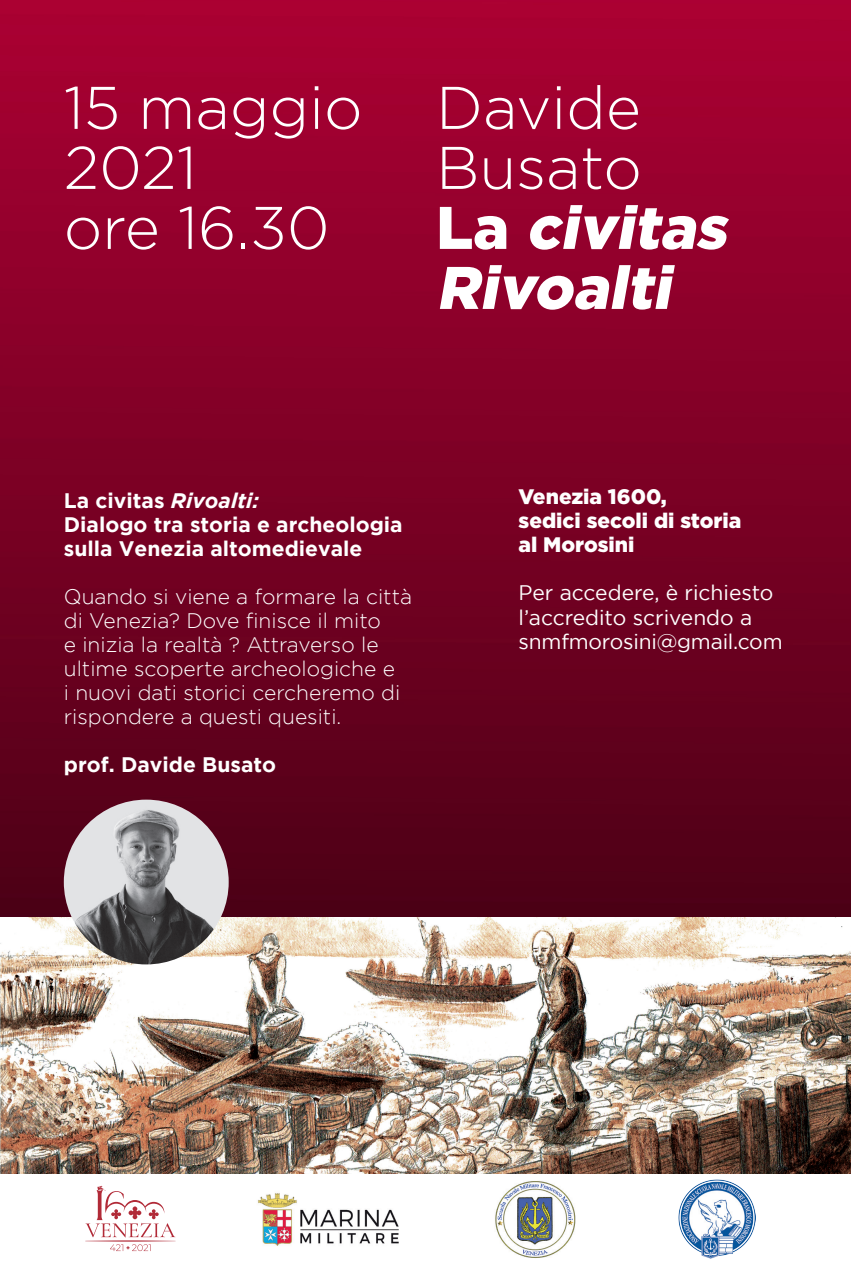
<style>
.page{position:relative;width:851px;height:1276px;background:#fff}
.page>*{position:absolute;margin:0;border:0;box-sizing:border-box;transform-origin:0 0}
.t1{font:300 60px/60px "Gotham";color:#fff}
.t2{font:italic 900 60px/60px "Gotham";color:#fff}
.t3{font:300 21px/24px "Gotham";color:#fff}
.t4{font:700 21px/24px "Gotham";color:#fff}
.t5{font:21px/24px "Gotham";letter-spacing:-.01em;color:#fff}
.t6{font:900 21px "Gotham";color:#fff}
.s1{font-style:normal}
.s2{font-style:italic}
</style>
<div class="page">
<img style="left:0;top:0;width:850px;height:918px">
<img style="left:258px;top:1193px;width:141px;height:53px">
<img style="left:495px;top:1181px;width:81px;height:77px">
<img style="left:678px;top:1180px;width:77px;height:78px">
<img style="left:0;top:918px;width:850px;height:255px">
<img style="left:64px;top:799px;width:165px;height:165px;border-radius:82px">
<svg style="left:85px;top:1185px;width:90px;height:66px"></svg>
<p class="t1" style="left:64px;top:77px;width:300px">15 maggio<br>2021</p>
<p class="t1" style="left:64px;top:197px;width:267px">ore 16.30</p>
<p class="t1" style="left:436px;top:77px;width:206px">Davide</p>
<p class="t1" style="left:436px;top:137px;width:207px">Busato</p>
<p class="t2" style="left:436px;top:196px;width:303px"><span class="s1">L a</span> civitas<br>Rivoalti</p>
<p class="t4" style="left:64px;top:488px;width:197px">La civitas <span class="s2">Rivoalti:</span></p>
<p class="t4" style="left:64px;top:512px;width:340px">Dialogo tra storia e archeologia sulla Venezia altomedievale</p>
<p class="t3" style="left:64px;top:584px;width:350px">Quando si viene a formare la città di Venezia? Dove finisce il mito<br>e inizia la realtà ? Attraverso le ultime scoperte archeologiche e<br>i nuovi dati storici cercheremo di rispondere a questi quesiti.</p>
<p class="t4" style="left:64px;top:752px;width:214px">prof. Davide Busato</p>
<p class="t6" style="left:518px;top:485px;width:150px">Venezia 1600,</p>
<p class="t6" style="left:518px;top:509px;width:224px">sedici secoli di storia</p>
<p class="t6" style="left:518px;top:533px;width:117px">al Morosini</p>
<p class="t5" style="left:518px;top:581px;width:265px">Per accedere, è richiesto l’accredito scrivendo a snmfmorosini@gmail.com</p>
</div>
